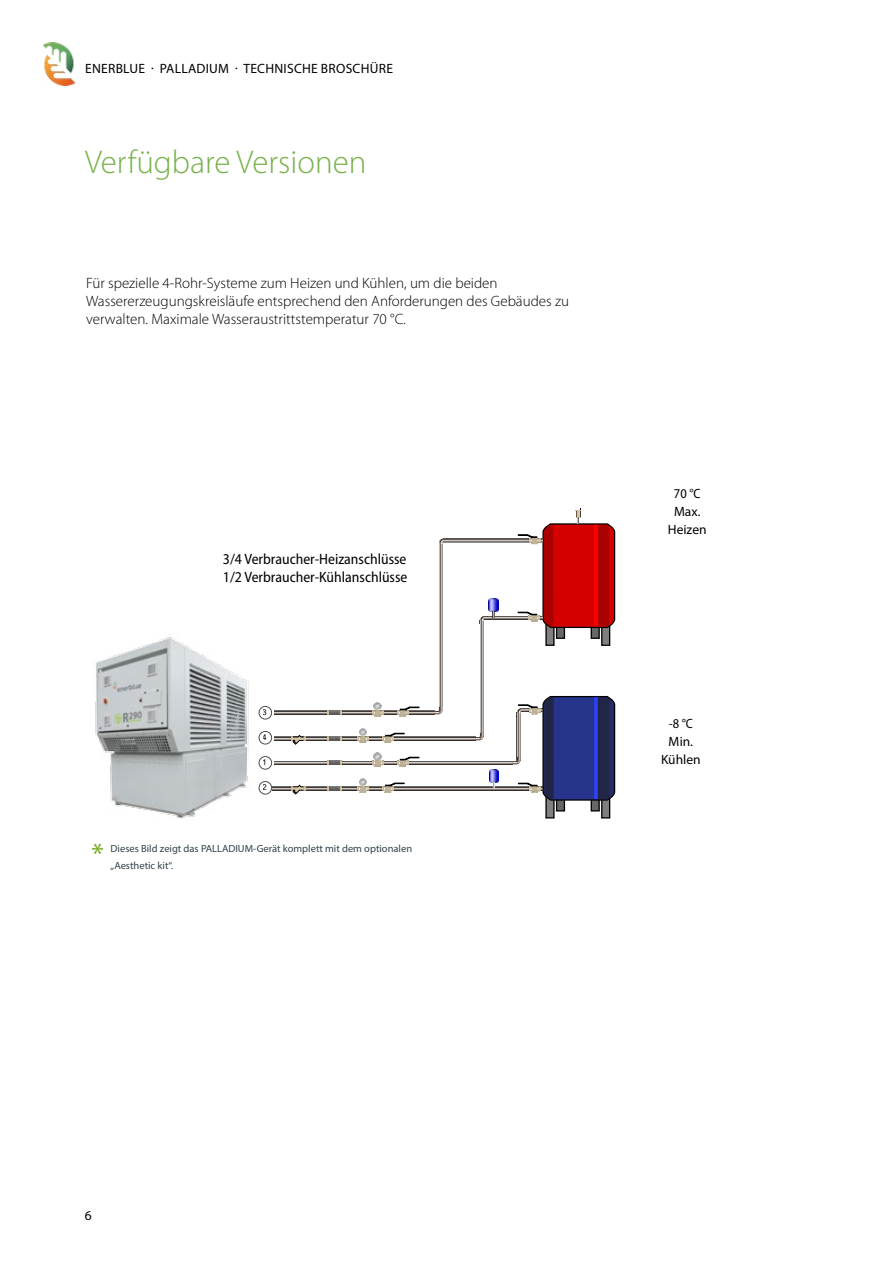
<style>
.page{position:relative;width:893px;height:1263px;background:#fff}
.page>*{position:absolute;margin:0;border:0;box-sizing:border-box;transform-origin:0 0}
.t1{font:300 33px "Myriad Pro";color:#79b14a}
.t2{font:29.7px "Myriad Pro";color:#76ad1c}
.t3{font:300 15px/18px "Myriad Pro";color:#000}
.t4{font:semi-condensed 15px/18px "Myriad Pro";color:#000}
.t5{font:13.5px/18px "Myriad Pro";letter-spacing:.02em;color:#000;text-align:center}
.t6{font:semi-condensed 13.5px "Myriad Pro";color:#000}
.t7{font:10.35px "Myriad Pro";color:#334248}
.t8{font:8.1px "Arial";color:#000}
</style>
<div class="page">
<div style="left:602px;top:603px;width:8px;height:42px;background:#808080"></div>
<div style="left:601px;top:602px;width:9px;height:44px;border:1px solid #000"></div>
<div style="left:591px;top:596px;width:8px;height:42px;background:#676767"></div>
<div style="left:591px;top:595px;width:9px;height:44px;border:1px solid #000"></div>
<div style="left:557px;top:596px;width:7px;height:42px;background:#676767"></div>
<div style="left:556px;top:595px;width:9px;height:44px;border:1px solid #000"></div>
<div style="left:546px;top:603px;width:8px;height:42px;background:#808080"></div>
<div style="left:545px;top:602px;width:10px;height:44px;border:1px solid #000"></div>
<div style="left:543px;top:524px;width:72px;height:103px;background:#d40000;border-radius:8px"></div>
<div style="left:542px;top:523px;width:73px;height:105px;border:1px solid #000;border-radius:8px"></div>
<svg style="left:594px;top:525px;width:20px;height:102px"></svg>
<hr style="left:274px;top:712px;width:160px;height:2px;background:#8a7a71">
<hr style="left:274px;top:714px;width:160px;height:1px;background:#312e2c">
<hr style="left:274px;top:711px;width:160px;height:2px;background:#d1cecc">
<hr style="left:274px;top:711px;width:160px;height:1px;background:#403934">
<hr style="left:274px;top:738px;width:202px;height:2px;background:#978880">
<hr style="left:274px;top:740px;width:202px;height:1px;background:#322e2c">
<hr style="left:274px;top:737px;width:202px;height:2px;background:#d2d1cf">
<hr style="left:274px;top:737px;width:202px;height:1px;background:#403934">
<hr style="left:274px;top:762px;width:238px;height:2px;background:#978981">
<hr style="left:274px;top:764px;width:238px;height:1px;background:#332f2d">
<hr style="left:274px;top:761px;width:238px;height:2px;background:#d2d1cf">
<hr style="left:274px;top:761px;width:238px;height:1px;background:#595655">
<hr style="left:272px;top:788px;width:270px;height:2px;background:#8a7a70">
<hr style="left:272px;top:790px;width:270px;height:1px;background:#2f2c2b">
<hr style="left:272px;top:787px;width:270px;height:2px;background:#cccac7">
<hr style="left:272px;top:787px;width:270px;height:1px;background:#433b36">
<svg style="left:291px;top:735px;width:15px;height:9px"></svg>
<svg style="left:291px;top:785px;width:15px;height:9px"></svg>
<svg style="left:439px;top:539px;width:8px;height:7px"></svg>
<hr style="left:439px;top:546px;width:1px;height:161px;background:#bdbcbc">
<hr style="left:440px;top:546px;width:2px;height:161px;background:#756960">
<hr style="left:441px;top:546px;width:1px;height:161px;background:#bdb6b2">
<svg style="left:434px;top:707px;width:9px;height:8px"></svg>
<hr style="left:480px;top:624px;width:1px;height:112px;background:#bdbcbc">
<hr style="left:481px;top:624px;width:2px;height:112px;background:#776a62">
<hr style="left:482px;top:624px;width:1px;height:112px;background:#c0b9b5">
<svg style="left:475px;top:733px;width:9px;height:8px"></svg>
<hr style="left:447px;top:540px;width:95px;height:2px;background:#86776d">
<hr style="left:447px;top:542px;width:95px;height:1px;background:#8d8d8d">
<hr style="left:447px;top:539px;width:95px;height:2px;background:#c6c2bf">
<hr style="left:447px;top:539px;width:95px;height:1px;background:#665e59">
<hr style="left:488px;top:618px;width:54px;height:2px;background:#8c7c72">
<hr style="left:488px;top:619px;width:54px;height:1px;background:#34312e">
<hr style="left:488px;top:616px;width:54px;height:2px;background:#cecbca">
<hr style="left:488px;top:616px;width:54px;height:1px;background:#595655">
<svg style="left:372px;top:702px;width:12px;height:15px"></svg>
<svg style="left:357px;top:728px;width:12px;height:15px"></svg>
<svg style="left:372px;top:752px;width:12px;height:15px"></svg>
<svg style="left:357px;top:778px;width:12px;height:15px"></svg>
<svg style="left:397px;top:707px;width:22px;height:10px"></svg>
<svg style="left:382px;top:733px;width:22px;height:10px"></svg>
<svg style="left:397px;top:757px;width:22px;height:10px"></svg>
<svg style="left:382px;top:783px;width:22px;height:10px"></svg>
<svg style="left:327px;top:736px;width:15px;height:5px"></svg>
<svg style="left:327px;top:710px;width:15px;height:5px"></svg>
<svg style="left:327px;top:786px;width:15px;height:5px"></svg>
<svg style="left:327px;top:760px;width:15px;height:5px"></svg>
<div style="left:259px;top:781px;width:13px;height:13px;border:1px solid #000;border-radius:50%"></div>
<div style="left:259px;top:756px;width:13px;height:13px;border:1px solid #000;border-radius:50%"></div>
<div style="left:259px;top:731px;width:13px;height:13px;border:1px solid #000;border-radius:50%"></div>
<div style="left:259px;top:706px;width:13px;height:13px;border:1px solid #000;border-radius:50%"></div>
<svg style="left:489px;top:769px;width:10px;height:19px"></svg>
<svg style="left:480px;top:599px;width:18px;height:25px"></svg>
<svg style="left:518px;top:523px;width:35px;height:104px"></svg>
<svg style="left:575px;top:508px;width:6px;height:15px"></svg>
<div style="left:602px;top:775px;width:8px;height:43px;background:#808080"></div>
<div style="left:601px;top:774px;width:9px;height:44px;border:1px solid #000"></div>
<div style="left:591px;top:768px;width:8px;height:43px;background:#676767"></div>
<div style="left:591px;top:767px;width:9px;height:44px;border:1px solid #000"></div>
<div style="left:557px;top:768px;width:7px;height:43px;background:#676767"></div>
<div style="left:556px;top:767px;width:9px;height:44px;border:1px solid #000"></div>
<div style="left:546px;top:775px;width:8px;height:43px;background:#808080"></div>
<div style="left:545px;top:774px;width:10px;height:44px;border:1px solid #000"></div>
<div style="left:543px;top:697px;width:72px;height:103px;background:#27348b;border-radius:8px"></div>
<div style="left:542px;top:696px;width:73px;height:105px;border:1px solid #000;border-radius:8px"></div>
<svg style="left:512px;top:697px;width:42px;height:103px"></svg>
<svg style="left:594px;top:697px;width:20px;height:102px;background:#252d70"></svg>
<img style="left:95px;top:637px;width:154px;height:183px">
<img style="left:43px;top:43px;width:32px;height:42px">
<p class="t5" style="left:85px;top:59px;width:308px">Enerblue · palladium · Technische Broschüre</p>
<h1 class="t1" style="left:85px;top:144px;width:283px">Verfügbare Versionen</h1>
<p class="t3" style="left:86px;top:274px;width:484px">Für spezielle 4-Rohr-Systeme zum Heizen und Kühlen, um die beiden<br>Wassererzeugungskreisläufe entsprechend den Anforderungen des Gebäudes zu verwalten. Maximale Wasseraustrittstemperatur 70 °C.</p>
<p class="t4" style="left:223px;top:550px;width:186px">3/4 Verbraucher-Heizanschlüsse<br>1/2 Verbraucher-Kühlanschlüsse</p>
<p class="t8" style="left:263px;top:707px;width:6px">3</p>
<p class="t8" style="left:263px;top:732px;width:6px">4</p>
<p class="t8" style="left:263px;top:757px;width:6px">1</p>
<p class="t8" style="left:263px;top:782px;width:6px">2</p>
<h2 class="t2" style="left:91px;top:835px;width:14px">*</h2>
<p class="t7" style="left:111px;top:843px;width:303px">Dieses Bild zeigt das PALLADIUM-Gerät komplett mit dem optionalen</p>
<p class="t7" style="left:111px;top:859px;width:64px">„Aesthetic kit“.</p>
<p class="t6" style="left:674px;top:486px;width:28px">70 °C</p>
<p class="t5" style="left:668px;top:502px;width:40px">Max.<br>Heizen</p>
<p class="t6" style="left:669px;top:717px;width:26px">-8 °C</p>
<p class="t5" style="left:661px;top:733px;width:41px">Min.<br>Kühlen</p>
<p class="t5" style="left:85px;top:1206px;width:8px">6</p>
</div>
